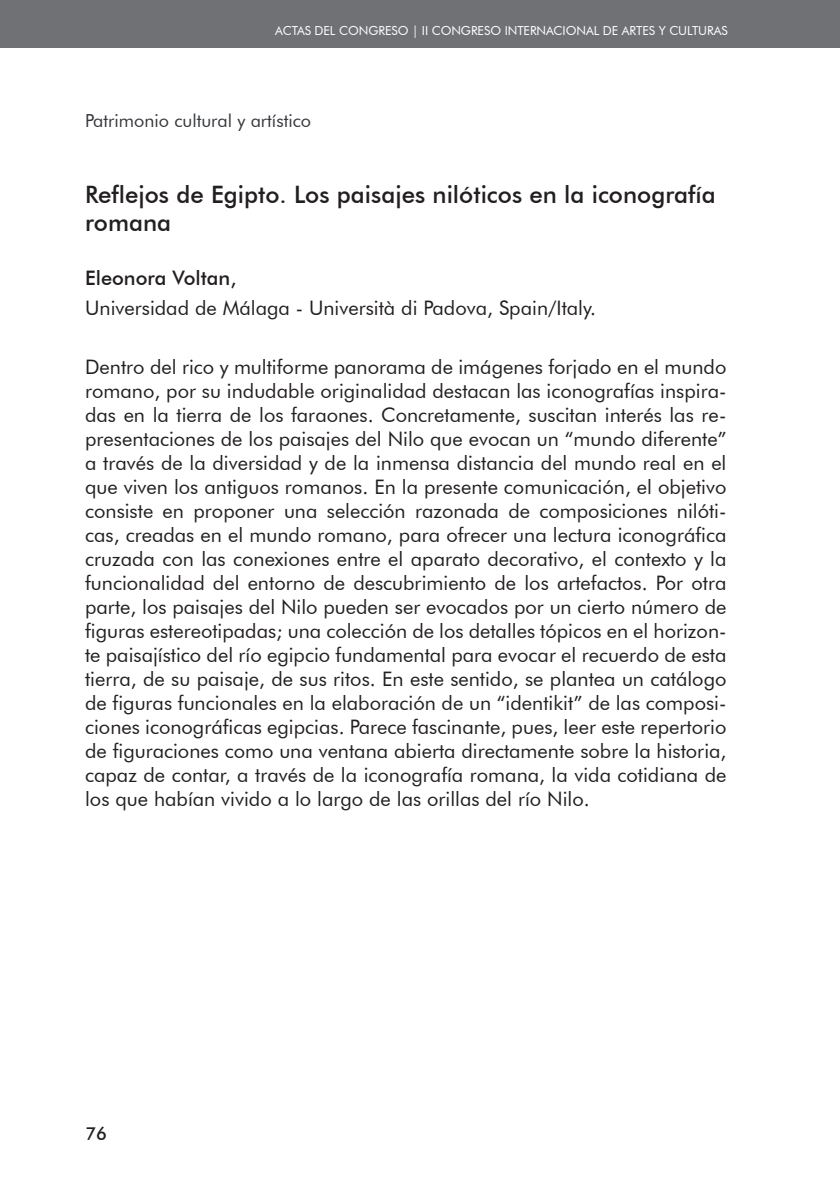
<style>
.page{position:relative;width:840px;height:1191px;background:#fff}
.page>*{position:absolute;margin:0;border:0;box-sizing:border-box;transform-origin:0 0}
._1_Título_artículo{font:500 24px/28.8px "Futura BT";color:#231f20}
._4_Univ-pais{font:20px/24px "Futura BT";color:#231f20;text-align:justify}
._3_Autores{font:500 20px "Futura BT";color:#231f20}
._0_Temática{font:18px "Futura BT";color:#34373b}
.t1{font:500 18px "Futura BT";color:#231f20}
.t2{font:12.4px "Futura BT";letter-spacing:-.005em;color:#fff}
</style>
<div class="page">
<div style="left:0;top:0;width:839px;height:48px;background:#707174"></div>
<p class="t2" style="left:275px;top:23px;width:454px">ACTAS DEL CONGRESO | II CONGRESO INTERNACIONAL DE ARTES Y CULTURAS</p>
<p class="_0_Temática" style="left:85px;top:110px;width:227px">Patrimonio cultural y artístico</p>
<p class="_1_Título_artículo" style="left:85px;top:179px;width:631px">Reflejos de Egipto. Los paisajes nilóticos en la iconografía romana</p>
<p class="_3_Autores" style="left:85px;top:266px;width:153px">Eleonora Voltan,</p>
<p class="_4_Univ-pais" style="left:85px;top:295px;width:512px">Universidad de Málaga - Università di Padova, Spain/Italy.</p>
<p class="_4_Univ-pais" style="left:85px;top:355px;width:642px">Dentro del rico y multiforme panorama de imágenes forjado en el mundo romano, por su indudable originalidad destacan las iconografías inspira&shy;das en la tierra de los faraones. Concretamente, suscitan interés las re&shy;presentaciones de los paisajes del Nilo que evocan un “mundo diferente” a través de la diversidad y de la inmensa distancia del mundo real en el que viven los antiguos romanos. En la presente comunicación, el objetivo consiste en proponer una selección razonada de composiciones nilóti&shy;cas, creadas en el mundo romano, para ofrecer una lectura iconográfica cruzada con las conexiones entre el aparato decorativo, el contexto y la funcionalidad del entorno de descubrimiento de los artefactos. Por otra parte, los paisajes del Nilo pueden ser evocados por un cierto número de figuras estereotipadas; una colección de los detalles tópicos en el horizon&shy;te paisajístico del río egipcio fundamental para evocar el recuerdo de esta tierra, de su paisaje, de sus ritos. En este sentido, se plantea un catálogo de figuras funcionales en la elaboración de un “identikit” de las composi&shy;ciones iconográficas egipcias. Parece fascinante, pues, leer este repertorio de figuraciones como una ventana abierta directamente sobre la historia, capaz de contar, a través de la iconografía romana, la vida cotidiana de los que habían vivido a lo largo de las orillas del río Nilo.</p>
<p class="t1" style="left:85px;top:1122px;width:23px">76</p>
</div>
